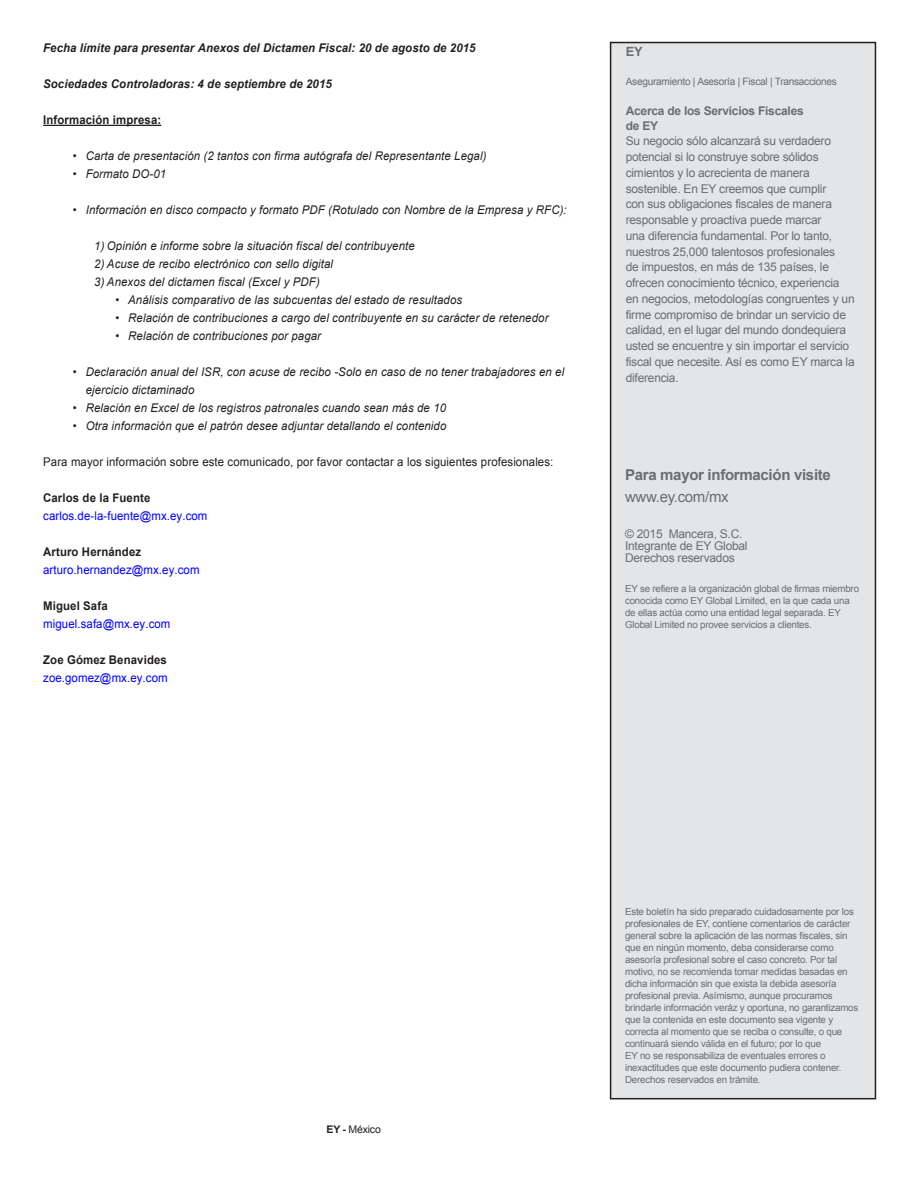
<style>
.page{position:relative;width:918px;height:1188px;background:#fff}
.page>*{position:absolute;margin:0;border:0;box-sizing:border-box;transform-origin:0 0}
.t1{font:700 15px "Arial";letter-spacing:-.02em;color:#6c6d70}
.t2{font:15px "Arial";letter-spacing:-.02em;color:#6c6d70}
.t3{font:700 12.75px "Arial";color:#6c6d70}
.t4{font:italic 12px/18px "Arial";letter-spacing:.01em;color:#231f20;scale:.95 1}
.t5{font:12px/15.8px "Arial";letter-spacing:-.02em;color:#6c6d70}
.t6{font:italic 700 12px "Arial";letter-spacing:.01em;color:#231f20;scale:.95 1}
.t7{font:12px "Arial";letter-spacing:.01em;color:#00f;scale:.95 1}
.t8{font:12px "Arial";letter-spacing:.01em;color:#231f20;scale:.95 1}
.t9{font:700 12px "Arial";letter-spacing:.01em;color:#231f20;scale:.95 1}
.t10{font:700 12px/15px "Arial";letter-spacing:-.02em;color:#6c6d70}
.t11{font:10.5px "Arial";letter-spacing:-.02em;color:#231f20}
.t12{font:10.2px "Arial";letter-spacing:-.025em;color:#6c6d70}
.t13{font:9.75px/12px "Arial";letter-spacing:-.02em;color:#6c6d70}
.s1{font-weight:700}
</style>
<div class="page">
<div style="left:611px;top:43px;width:264px;height:1056px;background:#e4e5e7"></div>
<div style="left:610px;top:42px;width:266px;height:1057px;border:2px solid #231f20"></div>
<hr style="left:43px;top:125px;width:118px;height:1px;background:#231f20">
<p class="t6" style="left:43px;top:40px;width:457px">Fecha límite para presentar Anexos del Dictamen Fiscal: 20 de agosto de 2015</p>
<p class="t6" style="left:43px;top:76px;width:305px">Sociedades Controladoras: 4 de septiembre de 2015</p>
<p class="t9" style="left:43px;top:112px;width:126px">Información impresa:</p>
<p class="t4" style="left:73px;top:147px;width:437px">• Carta de presentación (2 tantos con firma autógrafa del Representante Legal)</p>
<p class="t4" style="left:73px;top:165px;width:100px">• Formato DO-01</p>
<p class="t4" style="left:73px;top:201px;width:521px">• Información en disco compacto y formato PDF (Rotulado con Nombre de la Empresa y RFC):</p>
<p class="t4" style="left:94px;top:237px;width:339px">1) Opinión e informe sobre la situación fiscal del contribuyente</p>
<p class="t4" style="left:94px;top:255px;width:253px">2) Acuse de recibo electrónico con sello digital</p>
<p class="t4" style="left:94px;top:273px;width:239px">3) Anexos del dictamen fiscal (Excel y PDF)</p>
<p class="t4" style="left:115px;top:291px;width:367px">• Análisis comparativo de las subcuentas del estado de resultados</p>
<p class="t4" style="left:115px;top:309px;width:457px">• Relación de contribuciones a cargo del contribuyente en su carácter de retenedor</p>
<p class="t4" style="left:115px;top:327px;width:218px">• Relación de contribuciones por pagar</p>
<p class="t4" style="left:86px;top:363px;width:505px;text-indent:-13px">• Declaración anual del ISR, con acuse de recibo -Solo en caso de no tener trabajadores en el ejercicio dictaminado</p>
<p class="t4" style="left:73px;top:399px;width:394px">• Relación en Excel de los registros patronales cuando sean más de 10</p>
<p class="t4" style="left:73px;top:417px;width:395px">• Otra información que el patrón desee adjuntar detallando el contenido</p>
<p class="t8" style="left:43px;top:454px;width:539px">Para mayor información sobre este comunicado, por favor contactar a los siguientes profesionales:</p>
<p class="t9" style="left:43px;top:490px;width:114px">Carlos de la Fuente</p>
<p class="t7" style="left:43px;top:508px;width:174px">carlos.de-la-fuente@mx.ey.com</p>
<p class="t9" style="left:43px;top:544px;width:105px">Arturo Hernández</p>
<p class="t7" style="left:43px;top:562px;width:166px">arturo.hernandez@mx.ey.com</p>
<p class="t9" style="left:43px;top:598px;width:69px">Miguel Safa</p>
<p class="t7" style="left:43px;top:616px;width:135px">miguel.safa@mx.ey.com</p>
<p class="t9" style="left:43px;top:652px;width:132px">Zoe Gómez Benavides</p>
<p class="t7" style="left:43px;top:670px;width:133px">zoe.gomez@mx.ey.com</p>
<h2 class="t3" style="left:626px;top:43px;width:18px">EY</h2>
<p class="t12" style="left:626px;top:75px;width:213px">Aseguramiento | Asesoría | Fiscal | Transacciones</p>
<p class="t10" style="left:626px;top:103px;width:179px">Acerca de los Servicios Fiscales de EY</p>
<p class="t5" style="left:626px;top:134px;width:230px">Su negocio sólo alcanzará su verdadero potencial si lo construye sobre sólidos cimientos y lo acrecienta de manera sostenible. En EY creemos que cumplir<br>con sus obligaciones fiscales de manera responsable y proactiva puede marcar<br>una diferencia fundamental. Por lo tanto, nuestros 25,000 talentosos profesionales<br>de impuestos, en más de 135 países, le ofrecen conocimiento técnico, experiencia en negocios, metodologías congruentes y un firme compromiso de brindar un servicio de calidad, en el lugar del mundo dondequiera usted se encuentre y sin importar el servicio fiscal que necesite. Así es como EY marca la diferencia.</p>
<h1 class="t1" style="left:625px;top:465px;width:207px">Para mayor información visite</h1>
<h1 class="t2" style="left:625px;top:487px;width:105px">www.ey.com/mx</h1>
<p class="t5" style="left:625px;top:528px;width:124px;line-height:12px">© 2015 Mancera, S.C.<br>Integrante de EY Global<br>Derechos reservados</p>
<p class="t13" style="left:625px;top:582px;width:236px">EY se refiere a la organización global de firmas miembro conocida como EY Global Limited, en la que cada una de ellas actúa como una entidad legal separada. EY Global Limited no provee servicios a clientes.</p>
<p class="t11" style="left:327px;top:1123px;width:56px"><span class="s1">EY -</span> México</p>
<p class="t13" style="left:625px;top:906px;width:235px">Este boletín ha sido preparado cuidadosamente por los profesionales de EY, contiene comentarios de carácter general sobre la aplicación de las normas fiscales, sin que en ningún momento, deba considerarse como asesoría profesional sobre el caso concreto. Por tal motivo, no se recomienda tomar medidas basadas en dicha información sin que exista la debida asesoría profesional previa. Asímismo, aunque procuramos brindarle información veráz y oportuna, no garantizamos que la contenida en este documento sea vigente y correcta al momento que se reciba o consulte, o que continuará siendo válida en el futuro; por lo que<br>EY no se responsabiliza de eventuales errores o inexactitudes que este documento pudiera contener.<br>Derechos reservados en trámite.</p>
</div>
